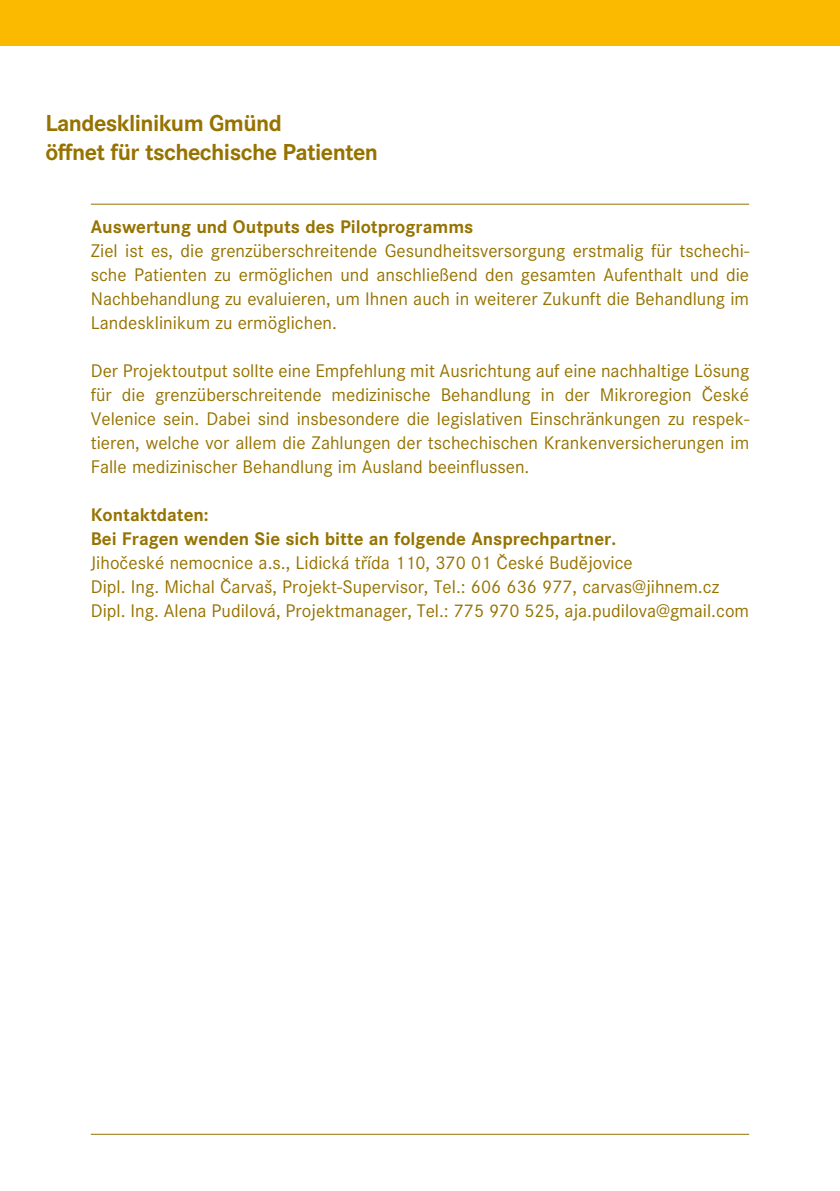
<style>
.page{position:relative;width:840px;height:1191px;background:#fff}
.page>*{position:absolute;margin:0;border:0;box-sizing:border-box;transform-origin:0 0}
.t1{font:700 24px/28.8px "Corporate S";letter-spacing:-.025em;color:#967300}
.t2{font:19px/24px "Corporate S";color:#967300}
.t3{font:700 19px/24px "Corporate S";color:#967300}
</style>
<div class="page">
<div style="left:0;top:0;width:839px;height:45px;background:#fbba00"></div>
<hr style="left:91px;top:204px;width:657px;height:1px;background:#967300">
<hr style="left:91px;top:1134px;width:657px;height:1px;background:#967300">
<p class="t1" style="left:45px;top:109px;width:334px">Landesklinikum Gmünd<br>öffnet für tschechische Patienten</p>
<p class="t3" style="left:91px;top:215px;width:384px">Auswertung und Outputs des Pilotprogramms</p>
<p class="t2" style="left:91px;top:239px;width:659px;text-align:justify">Ziel ist es, die grenzüberschreitende Gesundheitsversorgung erstmalig für tschechi&shy;sche Patienten zu ermöglichen und anschließend den gesamten Aufenthalt und die Nachbehandlung zu evaluieren, um Ihnen auch in weiterer Zukunft die Behandlung im Landesklinikum zu ermöglichen.</p>
<p class="t2" style="left:91px;top:358px;width:659px">Der Projektoutput sollte eine Empfehlung mit Ausrichtung auf eine nachhaltige Lösung für die grenzüberschreitende medizinische Behandlung in der Mikroregion Ceské</p>
<p class="t2" style="left:91px;top:379px;width:659px;line-height:26px;text-indent:611px">ˇ<br>Velenice sein. Dabei sind insbesondere die legislativen Einschränkungen zu respek-</p>
<p class="t2" style="left:91px;top:430px;width:659px">tieren, welche vor allem die Zahlungen der tschechischen Krankenversicherungen im<br>Falle medizinischer Behandlung im Ausland beeinflussen.</p>
<p class="t3" style="left:91px;top:503px;width:526px">Kontaktdaten:<br>Bei Fragen wenden Sie sich bitte an folgende Ansprechpartner.</p>
<p class="t2" style="left:91px;top:550px;width:543px">Jihoˇceské nemocnice a.s., Lidická tˇrída 110, 370 01 Ceské Budˇejovice</p>
<p class="t2" style="left:91px;top:547px;width:629px;line-height:26px;text-indent:406px">ˇ<br>Dipl. Ing. Michal Carvaˇs, Projekt-Supervisor, Tel.: 606 636 977, carvas@jihnem.cz</p>
<p class="t2" style="left:91px;top:571px;width:659px;line-height:26px;text-indent:130px">ˇ<br>Dipl. Ing. Alena Pudilová, Projektmanager, Tel.: 775 970 525, aja.pudilova@gmail.com</p>
</div>
